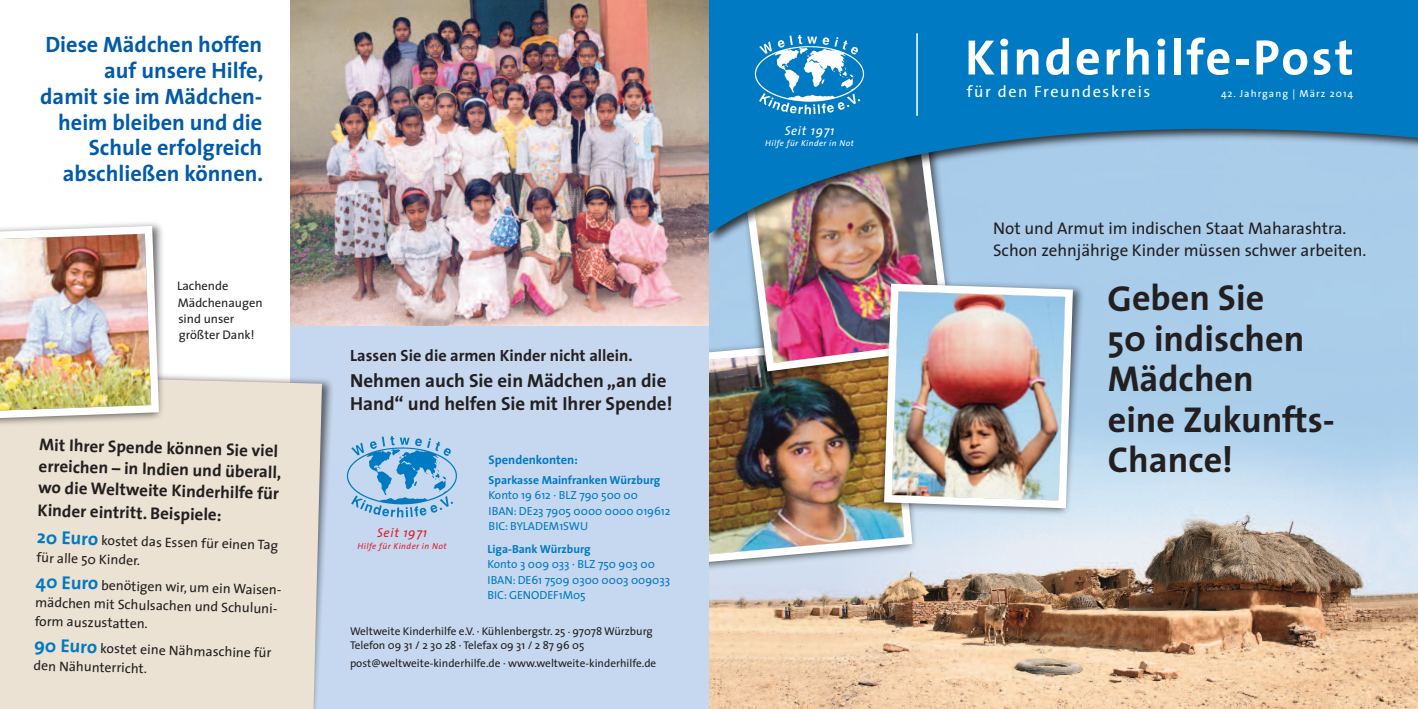
<style>
.page{position:relative;width:1418px;height:709px;background:#fff}
.page>*{position:absolute;margin:0;border:0;box-sizing:border-box;transform-origin:0 0}
.t1{font:700 50.12px "The Sans";letter-spacing:.05em;color:#fff}
.t2{font:700 36.12px/40.5px "The Sans";color:#231f20}
.t3{font:700 22.25px/25.8px "The Sans";color:#015aaa;text-align:right}
.t4{font:700 19px/23px "The Sans";color:#231f20}
.t5{font:700 17px/21.2px "The Sans";color:#231f20}
.t6{font:17px/22.2px "The Sans";color:#231f20}
.t7{font:700 16.25px "The Sans";color:#231f20}
.t8{font:16.25px "The Sans";letter-spacing:.1em;color:#fff}
.t9{font:13.75px/18.4px "The Sans";color:#231f20}
.t10{font:italic 13px "The Sans";letter-spacing:.05em;color:#da2128}
.t11{font:italic 12.88px "The Sans";letter-spacing:.05em;color:#fff}
.t12{font:12.5px/16.2px "The Sans";color:#231f20}
.t13{font:700 12.5px "The Sans";color:#007ac2}
.t14{font:11.75px/15.5px "The Sans";color:#007ac2}
.t15{font:700 11.75px "The Sans";color:#007ac2}
.t16{font:11.25px/14.4px "The Sans";color:#231f20}
.t17{font:10.38px "The Sans";letter-spacing:.1em;color:#fff}
.t18{font:italic 8.62px "The Sans";letter-spacing:.05em;color:#fff}
.t19{font:italic 8.62px "The Sans";letter-spacing:.05em;color:#da2128}
.s1{font-weight:700;font-size:18.75px;color:#007ac2}
</style>
<div class="page">
<img style="left:709px;top:250px;width:708px;height:459px">
<img style="left:709px;top:327px;width:213px;height:250px">
<img style="left:709px;top:332px;width:207px;height:234px">
<img style="left:733px;top:250px;width:230px;height:136px">
<img style="left:733px;top:250px;width:224px;height:125px">
<img style="left:709px;top:234px;width:708px;height:16px">
<svg style="left:709px;top:0;width:708px;height:234px;background:#3d91c6"></svg>
<img style="left:752px;top:34px;width:124px;height:82px">
<hr style="left:916px;top:33px;width:1px;height:83px;background:#fff">
<img style="left:871px;top:275px;width:219px;height:246px">
<img style="left:880px;top:280px;width:196px;height:232px">
<div style="left:291px;top:322px;width:418px;height:387px;background:#c6d8ef"></div>
<img style="left:291px;top:0;width:418px;height:325px">
<img style="left:290px;top:366px;width:42px;height:218px">
<div style="left:0;top:375px;width:322px;height:334px;background:#ece2d4"></div>
<img style="left:346px;top:436px;width:111px;height:82px">
<div style="left:0;top:374px;width:169px;height:57px;background:#ece2d4"></div>
<img style="left:0;top:223px;width:163px;height:200px">
<h3 class="t3" style="left:40px;top:34px;width:225px">Diese Mädchen hoffen auf unsere Hilfe,<br>damit sie im Mädchen&shy;heim bleiben und die<br>Schule erfolgreich abschließen können.</h3>
<p class="t12" style="left:177px;top:279px;width:87px">Lachende<br>Mädchenaugen sind unser größter Dank!</p>
<p class="t5" style="left:40px;top:434px;width:244px;rotate:2deg">Mit Ihrer Spende können Sie viel erreichen – in Indien und überall, wo die Weltweite Kinderhilfe für</p>
<p class="t5" style="left:38px;top:500px;width:185px;rotate:2deg">Kinder eintritt. Beispiele:</p>
<p class="t9" style="left:37px;top:532px;width:243px;line-height:17.9px;rotate:1deg"><span class="s1">20 Euro</span> kostet das Essen für einen Tag für alle 50 Kinder.</p>
<p class="t9" style="left:36px;top:577px;width:247px;rotate:1deg"><span class="s1">40 Euro</span> benötigen wir, um ein Waisen&shy;mädchen mit Schulsachen und Schuluni&shy;form auszustatten.</p>
<p class="t9" style="left:34px;top:640px;width:239px;line-height:18px;rotate:1deg"><span class="s1">90 Euro</span> kostet eine Nähmaschine für den Nähunterricht.</p>
<p class="t7" style="left:350px;top:349px;width:284px">Lassen Sie die armen Kinder nicht allein.</p>
<h3 class="t4" style="left:350px;top:371px;width:324px">Nehmen auch Sie ein Mädchen „an die<br>Hand“ und helfen Sie mit Ihrer Spende!</h3>
<p class="t10" style="left:377px;top:528px;width:52px">Seit 1971</p>
<p class="t19" style="left:357px;top:542px;width:91px">Hilfe für Kinder in Not</p>
<p class="t13" style="left:488px;top:454px;width:91px">Spendenkonten:</p>
<p class="t15" style="left:488px;top:475px;width:173px">Sparkasse Mainfranken Würzburg</p>
<p class="t14" style="left:488px;top:488px;width:183px">Konto 19 612 · BLZ 790 500 00<br>IBAN: DE23 7905 0000 0000 019612<br>BIC: BYLADEM1SWU</p>
<p class="t15" style="left:487px;top:544px;width:105px">Liga-Bank Würzburg</p>
<p class="t14" style="left:487px;top:557px;width:184px">Konto 3 009 033 · BLZ 750 903 00<br>IBAN: DE61 7509 0300 0003 009033<br>BIC: GENODEF1M05</p>
<p class="t16" style="left:350px;top:625px;width:304px">Weltweite Kinderhilfe e.V. · Kühlenbergstr. 25 . 97078 Würzburg<br>Telefon 09 31 / 2 30 28 · Telefax 09 31 / 2 87 96 05</p>
<p class="t16" style="left:350px;top:657px;width:308px">post@weltweite-kinderhilfe.de · www.weltweite-kinderhilfe.de</p>
<p class="t11" style="left:784px;top:126px;width:51px">Seit 1971</p>
<p class="t18" style="left:765px;top:140px;width:90px">Hilfe für Kinder in Not</p>
<h1 class="t1" style="left:965px;top:38px;width:390px">Kinderhilfe-Post</h1>
<p class="t8" style="left:967px;top:85px;width:185px">für den Freundeskreis</p>
<p class="t17" style="left:1220px;top:89px;width:134px">42. Jahrgang | März 2014</p>
<p class="t6" style="left:993px;top:219px;width:374px">Not und Armut im indischen Staat Maharashtra.<br>Schon zehnjährige Kinder müssen schwer arbeiten.</p>
<h2 class="t2" style="left:1107px;top:281px;width:229px">Geben Sie<br>50 indischen<br>Mädchen<br>eine Zukunfts-<br>Chance!</h2>
</div>
